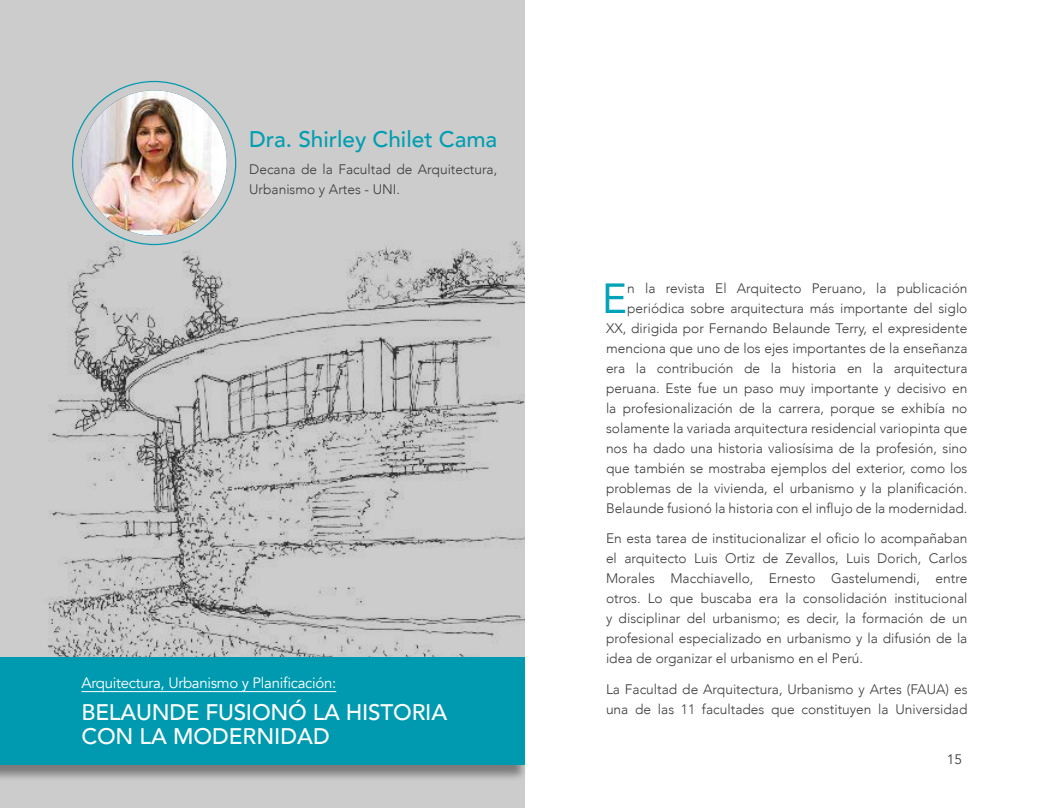
<style>
.page{position:relative;width:1049px;height:808px;background:#fff}
.page>*{position:absolute;margin:0;border:0;box-sizing:border-box;transform-origin:0 0}
.t1{font:42px "Avenir";color:#00a3b8}
.t2{font:500 22.62px "Avenir";color:#009eb2}
.t3{font:500 22.5px/24.6px "Avenir";letter-spacing:-.01em;color:#fff}
.t4{font:15px "Avenir";letter-spacing:-.02em;color:#fff}
.t5{font:300 13.75px/20px "Avenir";color:#3c3c3b}
.t6{font:13.75px "Avenir";color:#403d3e}
</style>
<div class="page">
<img style="left:1px;top:1px;width:524px;height:807px">
<div style="left:0;top:658px;width:526px;height:123px;background:#000;opacity:.4"></div>
<div style="left:0;top:657px;width:524px;height:108px;background:#009ab0"></div>
<hr style="left:81px;top:691px;width:255px;height:1px;background:#fff">
<img style="left:81px;top:90px;width:146px;height:146px;border-radius:73px">
<h2 class="t2" style="left:249px;top:130px;width:250px">Dra. Shirley Chilet Cama</h2>
<p class="t5" style="left:249px;top:160px;width:250px">Decana de la Facultad de Arquitectura,<br>Urbanismo y Artes - UNI.</p>
<p class="t4" style="left:81px;top:674px;width:256px">Arquitectura, Urbanismo y Planificación:</p>
<h3 class="t3" style="left:81px;top:702px;width:367px">BELAUNDE FUSIONÓ LA HISTORIA<br>CON LA MODERNIDAD</h3>
<p class="t5" style="left:606px;top:278px;width:363px;text-align:right">n la revista El Arquitecto Peruano, la publicación periódica sobre arquitectura más importante del siglo XX, dirigida por Fernando Belaunde Terry, el expresidente menciona que uno de los ejes importantes de la enseñanza era la contribución de la historia en la arquitectura peruana. Este fue un paso muy importante y decisivo en la profesionalización de la carrera, porque se exhibía no solamente la variada arquitectura residencial variopinta que nos ha dado una historia valiosísima de la profesión, sino que también se mostraba ejemplos del exterior, como los problemas de la vivienda, el urbanismo y la planificación.<br>Belaunde fusionó la historia con el influjo de la modernidad.</p>
<p class="t5" style="left:606px;top:529px;width:363px;text-align:justify">En esta tarea de institucionalizar el oficio lo acompañaban el arquitecto Luis Ortiz de Zevallos, Luis Dorich, Carlos Morales Macchiavello, Ernesto Gastelumendi, entre otros. Lo que buscaba era la consolidación institucional y disciplinar del urbanismo; es decir, la formación de un profesional especializado en urbanismo y la difusión de la idea de organizar el urbanismo en el Perú.</p>
<p class="t5" style="left:606px;top:679px;width:363px">La Facultad de Arquitectura, Urbanismo y Artes (FAUA) es una de las 11 facultades que constituyen la Universidad</p>
<h1 class="t1" style="left:602px;top:273px;width:26px">E</h1>
<p class="t6" style="left:947px;top:753px;width:17px">15</p>
</div>
